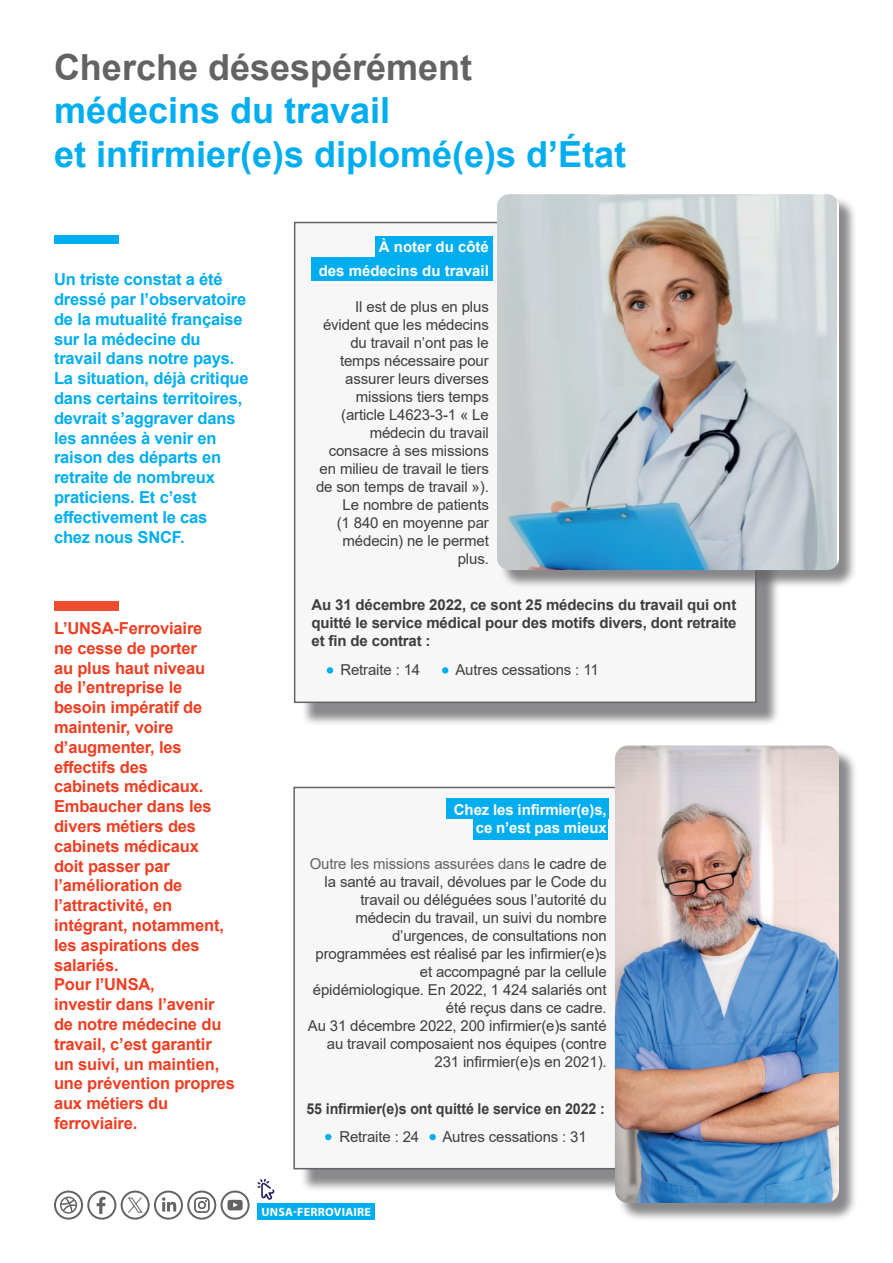
<style>
.page{position:relative;width:893px;height:1263px;background:#fff}
.page>*{position:absolute;margin:0;border:0;box-sizing:border-box;transform-origin:0 0}
.t1{font:700 36px/43.2px "Arial";color:#00aeef}
.t2{font:700 36px "Arial";color:#636366}
.t3{font:700 16.5px/19.8px "Arial";letter-spacing:-.01em;color:#ef3e22}
.t4{font:700 16.5px/19.8px "Arial";letter-spacing:-.01em;color:#00aeef}
.t5{font:15px/18px "Arial";letter-spacing:-.01em;color:#3e3e3f;text-align:right}
.t6{font:700 15px/18px "Arial";letter-spacing:-.01em;color:#3e3e3f;text-align:justify}
.t7{font:700 15px/18px "Arial";color:#fff;text-align:right}
.t8{font:700 15px "Arial";letter-spacing:-.01em;color:#3e3e3f;scale:.95 1}
.t9{font:700 12px "Myriad Pro";letter-spacing:.02em;color:#fff}
.s1{color:#636366}
</style>
<div class="page">
<div style="left:300px;top:793px;width:384px;height:399px;background:#636366;opacity:.75"></div>
<svg style="left:293px;top:786px;width:322px;height:384px"></svg>
<div style="left:301px;top:229px;width:479px;height:497px;background:#636366;opacity:.75"></div>
<svg style="left:293px;top:221px;width:464px;height:483px"></svg>
<div style="left:446px;top:798px;width:162px;height:21px;background:#00aeef"></div>
<div style="left:54px;top:601px;width:64px;height:10px;background:#ef4d2f"></div>
<div style="left:375px;top:236px;width:118px;height:21px;background:#00aeef"></div>
<div style="left:474px;top:819px;width:134px;height:21px;background:#00aeef"></div>
<div style="left:54px;top:235px;width:64px;height:8px;background:#00aeef"></div>
<div style="left:499px;top:196px;width:358px;height:392px;background:#636366;opacity:.75"></div>
<img style="left:497px;top:194px;width:342px;height:376px">
<div style="left:311px;top:257px;width:182px;height:23px;background:#00aeef"></div>
<div style="left:617px;top:748px;width:240px;height:473px;background:#636366;opacity:.75"></div>
<img style="left:615px;top:745px;width:224px;height:458px">
<div style="left:258px;top:1203px;width:117px;height:16px;background:#00aeef"></div>
<svg style="left:257px;top:1179px;width:18px;height:21px"></svg>
<svg style="left:54px;top:1190px;width:196px;height:29px"></svg>
<div style="left:327px;top:667px;width:6px;height:7px;background:#00aeef;border-radius:50%"></div>
<div style="left:442px;top:667px;width:6px;height:7px;background:#00aeef;border-radius:50%"></div>
<svg style="left:325px;top:1134px;width:6px;height:6px"></svg>
<div style="left:429px;top:1134px;width:7px;height:6px;background:#00aeef;border-radius:50%"></div>
<h1 class="t2" style="left:54px;top:42px;width:420px">Cherche désespérément</h1>
<h1 class="t1" style="left:54px;top:90px;width:574px">médecins du travail<br>et infirmier(e)s diplomé(e)s d’État</h1>
<p class="t4" style="left:54px;top:270px;width:196px">Un triste constat a été dressé par l’observatoire de la mutualité française sur la médecine du travail dans notre pays.<br>La situation, déjà critique dans certains territoires, devrait s’aggraver dans les années à venir en raison des départs en retraite de nombreux praticiens. Et c’est effectivement le cas<br>chez nous SNCF.</p>
<p class="t3" style="left:54px;top:618px;width:182px">L’UNSA-Ferroviaire<br>ne cesse de porter<br>au plus haut niveau<br>de l’entreprise le besoin impératif de maintenir, voire d’augmenter, les effectifs des<br>cabinets médicaux.<br>Embaucher dans les divers métiers des cabinets médicaux<br>doit passer par l’amélioration de l’attractivité, en intégrant, notamment, les aspirations des salariés.<br>Pour l’UNSA,<br>investir dans l’avenir de notre médecine du travail, c’est garantir un suivi, un maintien, une prévention propres aux métiers du ferroviaire.</p>
<p class="t7" style="left:319px;top:234px;width:172px;line-height:24px">À noter du côté<br>des médecins du travail</p>
<p class="t5" style="left:316px;top:297px;width:174px">Il est de plus en plus évident que les médecins du travail n’ont pas le temps nécessaire pour assurer leurs diverses missions tiers temps (article L4623-3-1 « Le médecin du travail consacre à ses missions en milieu de travail le tiers de son temps de travail »).<br>Le nombre de patients<br>(1 840 en moyenne par médecin) ne le permet plus.</p>
<p class="t6" style="left:311px;top:596px;width:427px">Au 31 décembre 2022, ce sont 25 médecins du travail qui ont quitté le service médical pour des motifs divers, dont retraite et fin de contrat :</p>
<p class="t5" style="left:340px;top:661px;width:81px">Retraite : 14</p>
<p class="t5" style="left:455px;top:661px;width:145px">Autres cessations : 11</p>
<p class="t7" style="left:454px;top:801px;width:154px">Chez les infirmier(e)s, ce n’est pas mieux</p>
<p class="t5" style="left:308px;top:854px;width:300px"><span class="s1">Outre les missions assurées dans</span> le cadre de la santé au travail, dévolues par le Code du travail ou déléguées sous l’autorité du médecin du travail, un suivi du nombre d’urgences, de consultations non programmées est réalisé par les infirmier(e)s et accompagné par la cellule épidémiologique. En 2022, 1 424 salariés ont été reçus dans ce cadre.<br>Au 31 décembre 2022, 200 infirmier(e)s santé au travail composaient nos équipes (contre 231 infirmier(e)s en 2021).</p>
<p class="t8" style="left:306px;top:1098px;width:316px">55 infirmier(e)s ont quitté le service en 2022 :</p>
<p class="t5" style="left:339px;top:1128px;width:81px">Retraite : 24</p>
<p class="t5" style="left:442px;top:1128px;width:146px">Autres cessations : 31</p>
<p class="t9" style="left:261px;top:1204px;width:111px">UNSA-FERROVIAIRE</p>
</div>
